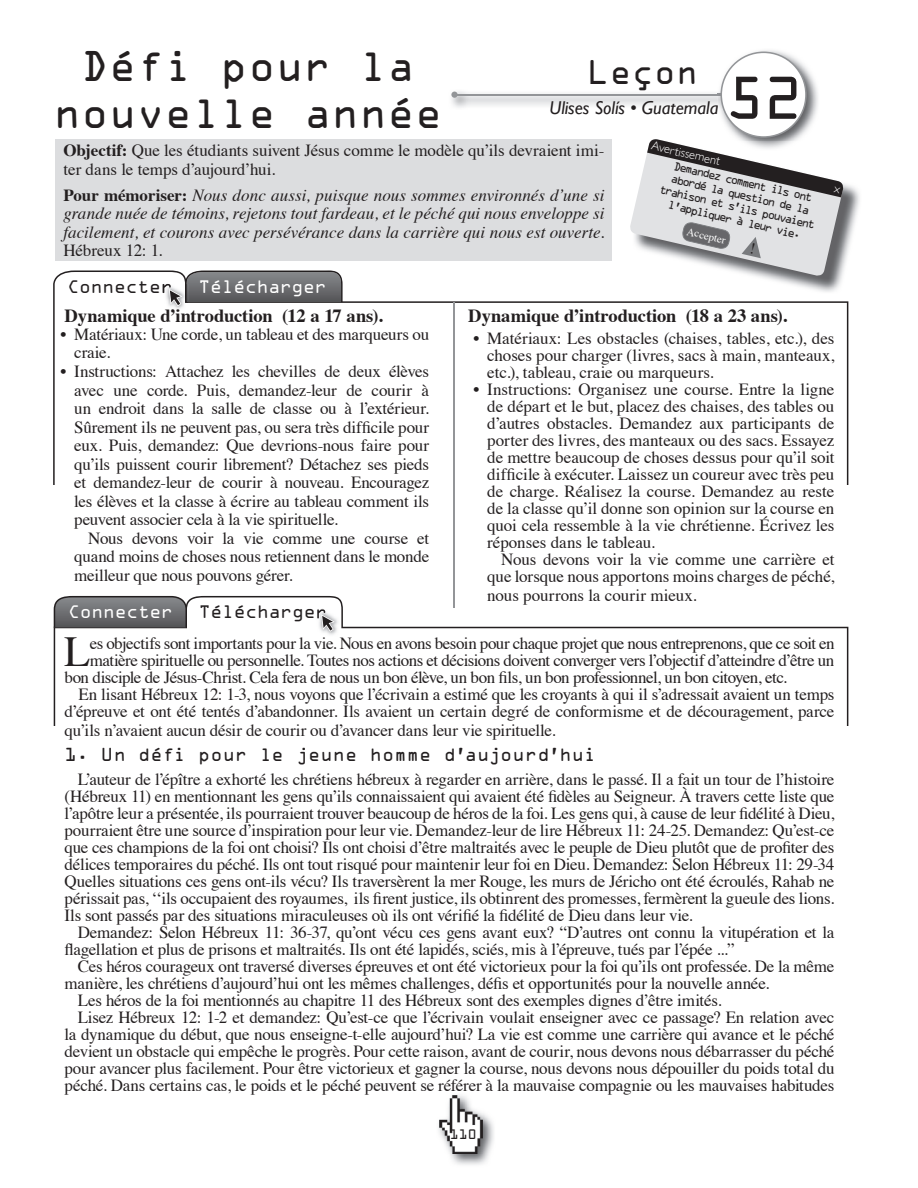
<style>
.page{position:relative;width:918px;height:1188px;background:#fff}
.page>*{position:absolute;margin:0;border:0;box-sizing:border-box;transform-origin:0 0}
.t1{font:54.15px "OCRA Std";color:#231f20}
.t2{font:42.75px "Times";color:#231f20}
.t3{font:38.7px/46.3px "OCRA Std";color:#231f20;text-align:center}
.t4{font:30.9px "OCRA Std";color:#231f20}
.t5{font:19.35px "OCRA Extended";color:#231f20}
.t6{font:19.35px "OCRA Extended";color:#fff}
.t7{font:700 18.6px "Times";letter-spacing:-.005em;color:#231f20}
.t8{font:italic 18.6px "Gill Sans";color:#231f20}
.t9{font:16.95px/17px "Times";letter-spacing:-.015em;color:#231f20;text-align:justify}
.t10{font:italic 16.95px/18.6px "Times";color:#231f20;text-align:justify}
.t11{font:16.95px "OCRA Std";letter-spacing:.005em;color:#231f20}
.t12{font:300 12.3px "Gill Sans";color:#fff}
.t13{font:12.3px "OCRA Std";color:#231f20}
.t14{font:10.95px "Times";color:#fff}
.t15{font:10.8px/13px "OCRA Std";color:#231f20;text-align:center}
.s1{font-weight:700}
.s2{font-weight:700;font-style:normal}
</style>
<div class="page">
<img style="left:438px;top:1095px;width:56px;height:70px">
<img style="left:439px;top:1096px;width:43px;height:58px">
<hr style="left:455px;top:94px;width:309px;height:1px;background:#939598">
<div style="left:451px;top:92px;width:7px;height:6px;background:#939598;border-radius:50%"></div>
<div style="left:55px;top:139px;width:557px;height:122px;background:#dcdddf"></div>
<svg style="left:53px;top:270px;width:795px;height:214px"></svg>
<img style="left:164px;top:306px;width:24px;height:5px">
<svg style="left:164px;top:271px;width:179px;height:35px;background:#818284"></svg>
<img style="left:633px;top:184px;width:227px;height:110px">
<svg style="left:54px;top:596px;width:794px;height:130px"></svg>
<svg style="left:54px;top:596px;width:133px;height:32px;background:#6a6a6d"></svg>
<img style="left:317px;top:609px;width:24px;height:28px">
<svg style="left:317px;top:609px;width:18px;height:23px"></svg>
<hr style="left:454px;top:302px;width:1px;height:305px;background:#939598">
<svg style="left:629px;top:52px;width:216px;height:225px"></svg>
<h3 class="t3" style="left:53px;top:47px;width:391px">Défi pour la nouvelle année</h3>
<p class="t9" style="left:63px;top:140px;width:543px;line-height:18.6px"><span class="s1">Objectif:</span> Que les étudiants suivent Jésus comme le modèle qu’ils devraient imi&shy;ter dans le temps d’aujourd’hui.</p>
<p class="t10" style="left:63px;top:184px;width:543px"><span class="s2">Pour mémoriser:</span> Nous donc aussi, puisque nous sommes environnés d’une si grande nuée de témoins, rejetons tout fardeau, et le péché qui nous enveloppe si facilement, et courons avec persévérance dans la carrière qui nous est ouverte.</p>
<p class="t9" style="left:63px;top:241px;width:100px">Hébreux 12: 1.</p>
<h3 class="t4" style="left:587px;top:59px;width:113px">Leçon</h3>
<h1 class="t1" style="left:725px;top:74px;width:79px">52</h1>
<p class="t8" style="left:550px;top:97px;width:170px">Ulises Solís • Guatemala</p>
<p class="t12" style="left:653px;top:139px;width:71px;rotate:13deg">Avertissement</p>
<p class="t15" style="left:667px;top:158px;width:161px;rotate:13deg">Demandez comment ils ont abordé la question de la trahison et s’ils pouvaient l’appliquer à leur vie.</p>
<p class="t14" style="left:689px;top:221px;width:41px;rotate:13deg">Accepter</p>
<p class="t5" style="left:68px;top:276px;width:106px">Connecter</p>
<p class="t6" style="left:198px;top:276px;width:130px">Télécharger</p>
<p class="t7" style="left:65px;top:298px;width:320px">Dynamique d’introduction (12 a 17 ans).</p>
<p class="t7" style="left:468px;top:298px;width:320px">Dynamique d’introduction (18 a 23 ans).</p>
<p class="t9" style="left:74px;top:323px;width:356px;line-height:18.6px;text-indent:-14px">• Matériaux: Une corde, un tableau et des marqueurs ou craie.</p>
<p class="t9" style="left:74px;top:361px;width:356px;line-height:18.6px;text-indent:-14px">• Instructions: Attachez les chevilles de deux élèves avec une corde. Puis, demandez-leur de courir à un endroit dans la salle de classe ou à l’extérieur.<br>Sûrement ils ne peuvent pas, ou sera très difficile pour eux. Puis, demandez: Que devrions-nous faire pour qu’ils puissent courir librement? Détachez ses pieds et demandez-leur de courir à nouveau. Encouragez les élèves et la classe à écrire au tableau comment ils peuvent associer cela à la vie spirituelle.</p>
<p class="t9" style="left:74px;top:527px;width:356px;line-height:18.6px;text-indent:14px">Nous devons voir la vie comme une course et quand moins de choses nous retiennent dans le monde meilleur que nous pouvons gérer.</p>
<p class="t9" style="left:487px;top:329px;width:349px;text-indent:-14px">• Matériaux: Les obstacles (chaises, tables, etc.), des choses pour charger (livres, sacs à main, manteaux, etc.), tableau, craie ou marqueurs.</p>
<p class="t9" style="left:487px;top:380px;width:349px;text-indent:-14px">• Instructions: Organisez une course. Entre la ligne de départ et le but, placez des chaises, des tables ou d’autres obstacles. Demandez aux participants de porter des livres, des manteaux ou des sacs. Essayez de mettre beaucoup de choses dessus pour qu’il soit difficile à exécuter. Laissez un coureur avec très peu de charge. Réalisez la course. Demandez au reste de la classe qu’il donne son opinion sur la course en quoi cela ressemble à la vie chrétienne. Écrivez les réponses dans le tableau.</p>
<p class="t9" style="left:487px;top:550px;width:349px;text-align:right">Nous devons voir la vie comme une carrière et que lorsque nous apportons moins charges de péché,</p>
<p class="t9" style="left:487px;top:585px;width:211px">nous pourrons la courir mieux.</p>
<p class="t6" style="left:68px;top:602px;width:106px">Connecter</p>
<p class="t5" style="left:199px;top:602px;width:130px">Télécharger</p>
<h2 class="t2" style="left:64px;top:612px;width:28px">L</h2>
<p class="t9" style="left:90px;top:633px;width:746px">es objectifs sont importants pour la vie. Nous en avons besoin pour chaque projet que nous entreprenons, que ce soit en</p>
<p class="t9" style="left:90px;top:650px;width:746px">matière spirituelle ou personnelle. Toutes nos actions et décisions doivent converger vers l’objectif d’atteindre d’être un</p>
<p class="t9" style="left:65px;top:667px;width:724px">bon disciple de Jésus-Christ. Cela fera de nous un bon élève, un bon fils, un bon professionnel, un bon citoyen, etc.</p>
<p class="t9" style="left:78px;top:684px;width:758px">En lisant Hébreux 12: 1-3, nous voyons que l’écrivain a estimé que les croyants à qui il s’adressait avaient un temps</p>
<p class="t9" style="left:65px;top:701px;width:771px">d’épreuve et ont été tentés d’abandonner. Ils avaient un certain degré de conformisme et de découragement, parce</p>
<p class="t9" style="left:65px;top:720px;width:493px">qu’ils n’avaient aucun désir de courir ou d’avancer dans leur vie spirituelle.</p>
<p class="t11" style="left:65px;top:747px;width:533px">1. Un défi pour le jeune homme d’aujourd’hui</p>
<p class="t9" style="left:65px;top:769px;width:771px;text-indent:13px">L’auteur de l’épître a exhorté les chrétiens hébreux à regarder en arrière, dans le passé. Il a fait un tour de l’histoire (Hébreux 11) en mentionnant les gens qu’ils connaissaient qui avaient été fidèles au Seigneur. À travers cette liste que l’apôtre leur a présentée, ils pourraient trouver beaucoup de héros de la foi. Les gens qui, à cause de leur fidélité à Dieu, pourraient être une source d’inspiration pour leur vie. Demandez-leur de lire Hébreux 11: 24-25. Demandez: Qu’est-ce que ces champions de la foi ont choisi? Ils ont choisi d’être maltraités avec le peuple de Dieu plutôt que de profiter des délices temporaires du péché. Ils ont tout risqué pour maintenir leur foi en Dieu. Demandez: Selon Hébreux 11: 29-34<br>Quelles situations ces gens ont-ils vécu? Ils traversèrent la mer Rouge, les murs de Jéricho ont été écroulés, Rahab ne périssait pas, ‘‘ils occupaient des royaumes, ils firent justice, ils obtinrent des promesses, fermèrent la gueule des lions.<br>Ils sont passés par des situations miraculeuses où ils ont vérifié la fidélité de Dieu dans leur vie.</p>
<p class="t9" style="left:65px;top:922px;width:771px;text-indent:13px">Demandez: Selon Hébreux 11: 36-37, qu’ont vécu ces gens avant eux? “D’autres ont connu la vitupération et la flagellation et plus de prisons et maltraités. Ils ont été lapidés, sciés, mis à l’épreuve, tués par l’épée ...”</p>
<p class="t9" style="left:78px;top:956px;width:758px">Ces héros courageux ont traversé diverses épreuves et ont été victorieux pour la foi qu’ils ont professée. De la même</p>
<p class="t9" style="left:65px;top:973px;width:706px">manière, les chrétiens d’aujourd’hui ont les mêmes challenges, défis et opportunités pour la nouvelle année.</p>
<p class="t9" style="left:78px;top:990px;width:645px">Les héros de la foi mentionnés au chapitre 11 des Hébreux sont des exemples dignes d’être imités.</p>
<p class="t9" style="left:78px;top:1007px;width:758px">Lisez Hébreux 12: 1-2 et demandez: Qu’est-ce que l’écrivain voulait enseigner avec ce passage? En relation avec</p>
<p class="t9" style="left:65px;top:1024px;width:771px">la dynamique du début, que nous enseigne-t-elle aujourd’hui? La vie est comme une carrière qui avance et le péché</p>
<p class="t9" style="left:65px;top:1041px;width:771px">devient un obstacle qui empêche le progrès. Pour cette raison, avant de courir, nous devons nous débarrasser du péché</p>
<p class="t9" style="left:65px;top:1058px;width:771px">pour avancer plus facilement. Pour être victorieux et gagner la course, nous devons nous dépouiller du poids total du</p>
<p class="t9" style="left:65px;top:1075px;width:771px">péché. Dans certains cas, le poids et le péché peuvent se référer à la mauvaise compagnie ou les mauvaises habitudes</p>
<p class="t13" style="left:450px;top:1129px;width:28px">110</p>
</div>
